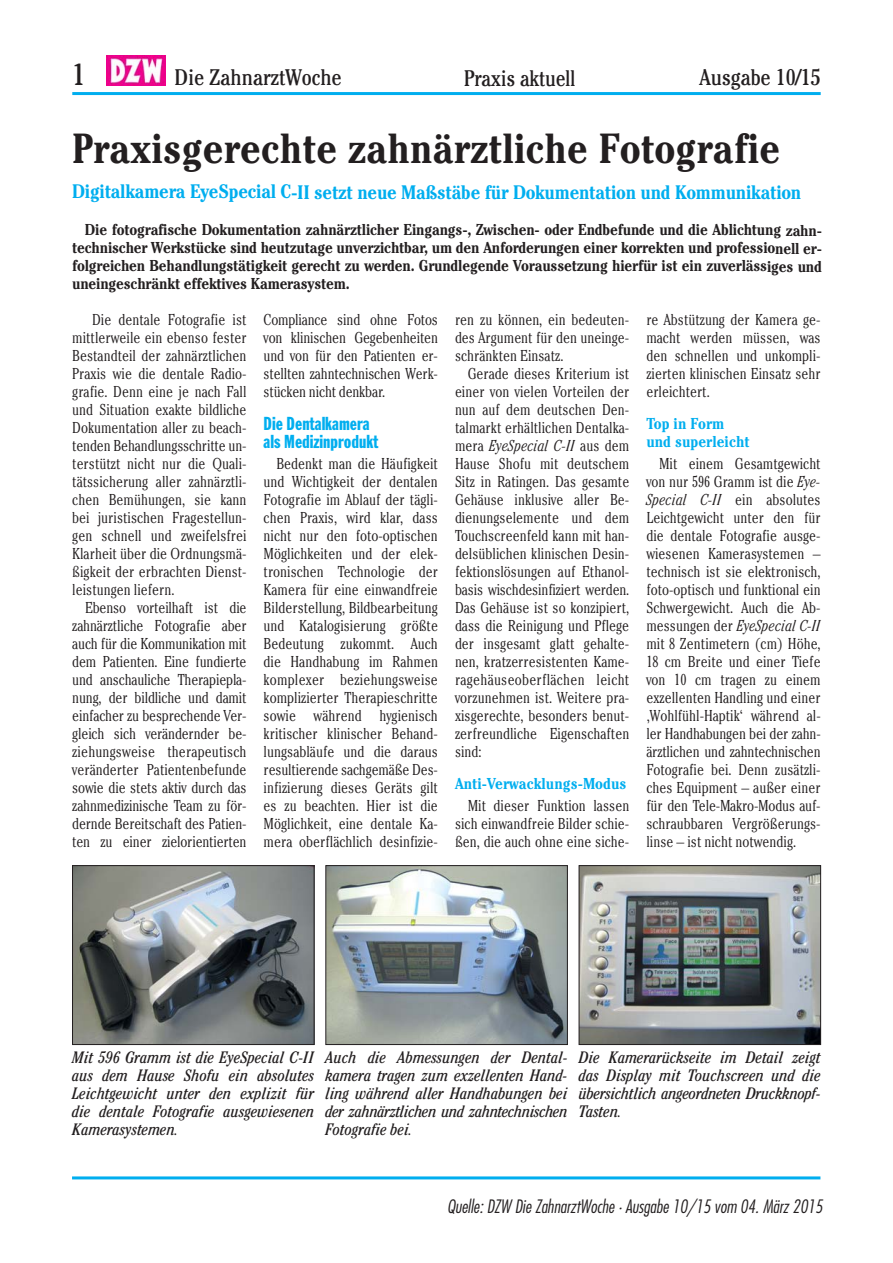
<style>
.page{position:relative;width:893px;height:1263px;background:#fff}
.page>*{position:absolute;margin:0;border:0;box-sizing:border-box;transform-origin:0 0}
.t1{font:700 condensed 42px "Cheltenham";color:#231f20}
.t2{font:condensed 30px "Cheltenham";color:#231f20}
.t3{font:condensed 22.5px "Cheltenham";color:#231f20}
.t4{font:condensed 22.5px "Cheltenham";color:#231f20;scale:.96 1}
.t5{font:700 condensed 19.5px "Cheltenham";letter-spacing:-.015em;color:#00aeef}
.t6{font:italic 300 condensed 18px "Futura";color:#231f20}
.t7{font:18px/18px "Franklin Gothic X Schmal";color:#00aeef}
.t8{font:italic condensed 16.5px/18px "Cheltenham";letter-spacing:-.015em;color:#231f20;text-align:justify}
.t9{font:300 condensed 15.75px/18px "Cheltenham";color:#231f20;text-align:justify}
.t10{font:700 condensed 15.75px/18px "Cheltenham";letter-spacing:-.015em;color:#231f20;text-align:justify}
.t11{font:700 condensed 15.75px/18px "Cheltenham";color:#00aeef}
.s1{font-style:italic}
</style>
<div class="page">
<hr style="left:72px;top:1176px;width:748px;height:3px;background:#00aeef">
<hr style="left:72px;top:92px;width:749px;height:3px;background:#00aeef">
<img style="left:106px;top:55px;width:60px;height:30px">
<img style="left:74px;top:867px;width:238px;height:176px">
<div style="left:72px;top:865px;width:242px;height:180px;border:1px solid #231f20"></div>
<img style="left:328px;top:867px;width:238px;height:176px">
<div style="left:326px;top:865px;width:242px;height:180px;border:1px solid #231f20"></div>
<img style="left:581px;top:867px;width:238px;height:176px">
<div style="left:579px;top:865px;width:242px;height:180px;border:1px solid #231f20"></div>
<h2 class="t2" style="left:72px;top:64px;width:15px">1</h2>
<h3 class="t3" style="left:174px;top:69px;width:169px">Die ZahnarztWoche</h3>
<h3 class="t3" style="left:700px;top:69px;width:123px">Ausgabe 10/15</h3>
<h3 class="t4" style="left:464px;top:70px;width:118px">Praxis aktuell</h3>
<h1 class="t1" style="left:72px;top:134px;width:710px">Praxisgerechte zahnärztliche Fotografie</h1>
<p class="t5" style="left:72px;top:185px;width:731px">Digitalkamera EyeSpecial C-II setzt neue Maßstäbe für Dokumentation und Kommunikation</p>
<p class="t10" style="left:72px;top:222px;width:751px;text-indent:13px">Die fotografische Dokumentation zahnärztlicher Eingangs-, Zwischen- oder Endbefunde und die Ablichtung zahn&shy;technischer Werkstücke sind heutzutage unverzichtbar, um den Anforderungen einer korrekten und professionell er&shy;folgreichen Behandlungstätigkeit gerecht zu werden. Grundlegende Voraussetzung hierfür ist ein zuverlässiges und uneingeschränkt effektives Kamerasystem.</p>
<p class="t9" style="left:72px;top:312px;width:176px;text-indent:20px">Die dentale Fotografie ist mittlerweile ein ebenso fester Bestandteil der zahnärztlichen Praxis wie die dentale Radio&shy;grafie. Denn eine je nach Fall und Situation exakte bildliche Dokumentation aller zu beach&shy;tenden Behandlungsschritte un&shy;terstützt nicht nur die Quali&shy;tätssicherung aller zahnärztli&shy;chen Bemühungen, sie kann bei juristischen Fragestellun&shy;gen schnell und zweifelsfrei Klarheit über die Ordnungsmä&shy;ßigkeit der erbrachten Dienst&shy;leistungen liefern.</p>
<p class="t9" style="left:72px;top:600px;width:176px;text-indent:13px">Ebenso vorteilhaft ist die zahnärztliche Fotografie aber auch für die Kommunikation mit dem Patienten. Eine fundierte und anschauliche Therapiepla&shy;nung, der bildliche und damit einfacher zu besprechende Ver&shy;gleich sich verändernder be&shy;ziehungsweise therapeutisch veränderter Patientenbefunde sowie die stets aktiv durch das zahnmedizinische Team zu för&shy;dernde Bereitschaft des Patien&shy;ten zu einer zielorientierten</p>
<p class="t9" style="left:264px;top:312px;width:176px">Compliance sind ohne Fotos von klinischen Gegebenheiten und von für den Patienten er&shy;stellten zahntechnischen Werk&shy;stücken nicht denkbar.</p>
<p class="t7" style="left:264px;top:416px;width:116px">Die Dentalkamera als Medizinprodukt</p>
<p class="t9" style="left:264px;top:456px;width:176px;text-indent:13px">Bedenkt man die Häufigkeit und Wichtigkeit der dentalen Fotografie im Ablauf der tägli&shy;chen Praxis, wird klar, dass nicht nur den foto-optischen Möglichkeiten und der elek&shy;tronischen Technologie der Kamera für eine einwandfreie Bilderstellung, Bildbearbeitung und Katalogisierung größte Bedeutung zukommt. Auch die Handhabung im Rahmen komplexer beziehungsweise komplizierter Therapieschritte sowie während hygienisch kritischer klinischer Behand&shy;lungsabläufe und die daraus resultierende sachgemäße Des&shy;infizierung dieses Geräts gilt es zu beachten. Hier ist die Möglichkeit, eine dentale Ka&shy;mera oberflächlich desinfizie-</p>
<p class="t9" style="left:455px;top:312px;width:176px">ren zu können, ein bedeuten&shy;des Argument für den uneinge&shy;schränkten Einsatz.</p>
<p class="t9" style="left:455px;top:366px;width:176px;text-indent:13px">Gerade dieses Kriterium ist einer von vielen Vorteilen der nun auf dem deutschen Den&shy;talmarkt erhältlichen Dentalka&shy;mera <span class="s1">EyeSpecial C-II</span> aus dem Hause Shofu mit deutschem Sitz in Ratingen. Das gesamte Gehäuse inklusive aller Be&shy;dienungselemente und dem Touchscreenfeld kann mit han&shy;delsüblichen klinischen Desin&shy;fektionslösungen auf Ethanol&shy;basis wischdesinfiziert werden.<br>Das Gehäuse ist so konzipiert, dass die Reinigung und Pflege der insgesamt glatt gehalte&shy;nen, kratzerresistenten Kame&shy;ragehäuseoberflächen leicht vorzunehmen ist. Weitere pra&shy;xisgerechte, besonders benut&shy;zerfreundliche Eigenschaften sind:</p>
<p class="t11" style="left:455px;top:776px;width:173px">Anti-Verwacklungs-Modus</p>
<p class="t9" style="left:455px;top:798px;width:176px;text-indent:13px">Mit dieser Funktion lassen sich einwandfreie Bilder schie&shy;ßen, die auch ohne eine siche-</p>
<p class="t9" style="left:646px;top:312px;width:176px">re Abstützung der Kamera ge&shy;macht werden müssen, was den schnellen und unkompli&shy;zierten klinischen Einsatz sehr erleichtert.</p>
<p class="t11" style="left:646px;top:416px;width:105px">Top in Form und superleicht</p>
<p class="t9" style="left:646px;top:456px;width:176px;text-indent:13px">Mit einem Gesamtgewicht von nur 596 Gramm ist die <span class="s1">Eye-Special C-II</span> ein absolutes Leichtgewicht unter den für die dentale Fotografie ausge&shy;wiesenen Kamerasystemen – technisch ist sie elektronisch, foto-optisch und funktional ein Schwergewicht. Auch die Ab&shy;messungen der <span class="s1">EyeSpecial C-II </span>mit 8 Zentimetern (cm) Höhe, 18 cm Breite und einer Tiefe von 10 cm tragen zu einem exzellenten Handling und einer ‚Wohlfühl-Haptik‘ während al&shy;ler Handhabungen bei der zahn&shy;ärztlichen und zahntechnischen Fotografie bei. Denn zusätzli&shy;ches Equipment – außer einer für den Tele-Makro-Modus auf&shy;schraubbaren Vergrößerungs&shy;linse – ist nicht notwendig.</p>
<p class="t8" style="left:72px;top:1050px;width:244px">Mit 596 Gramm ist die EyeSpecial C-II aus dem Hause Shofu ein absolutes Leichtgewicht unter den explizit für die dentale Fotografie ausgewiesenen Kamerasystemen.</p>
<p class="t8" style="left:326px;top:1050px;width:244px">Auch die Abmessungen der Dental&shy;kamera tragen zum exzellenten Hand&shy;ling während aller Handhabungen bei der zahnärztlichen und zahntechnischen Fotografie bei.</p>
<p class="t8" style="left:579px;top:1050px;width:244px">Die Kamerarückseite im Detail zeigt das Display mit Touchscreen und die übersichtlich angeordneten Druckknopf-Tasten.</p>
<p class="t6" style="left:447px;top:1198px;width:380px">Quelle:DZW Die ZahnarztWoche ·Ausgabe 10/15 vom 04.März 2015</p>
</div>
